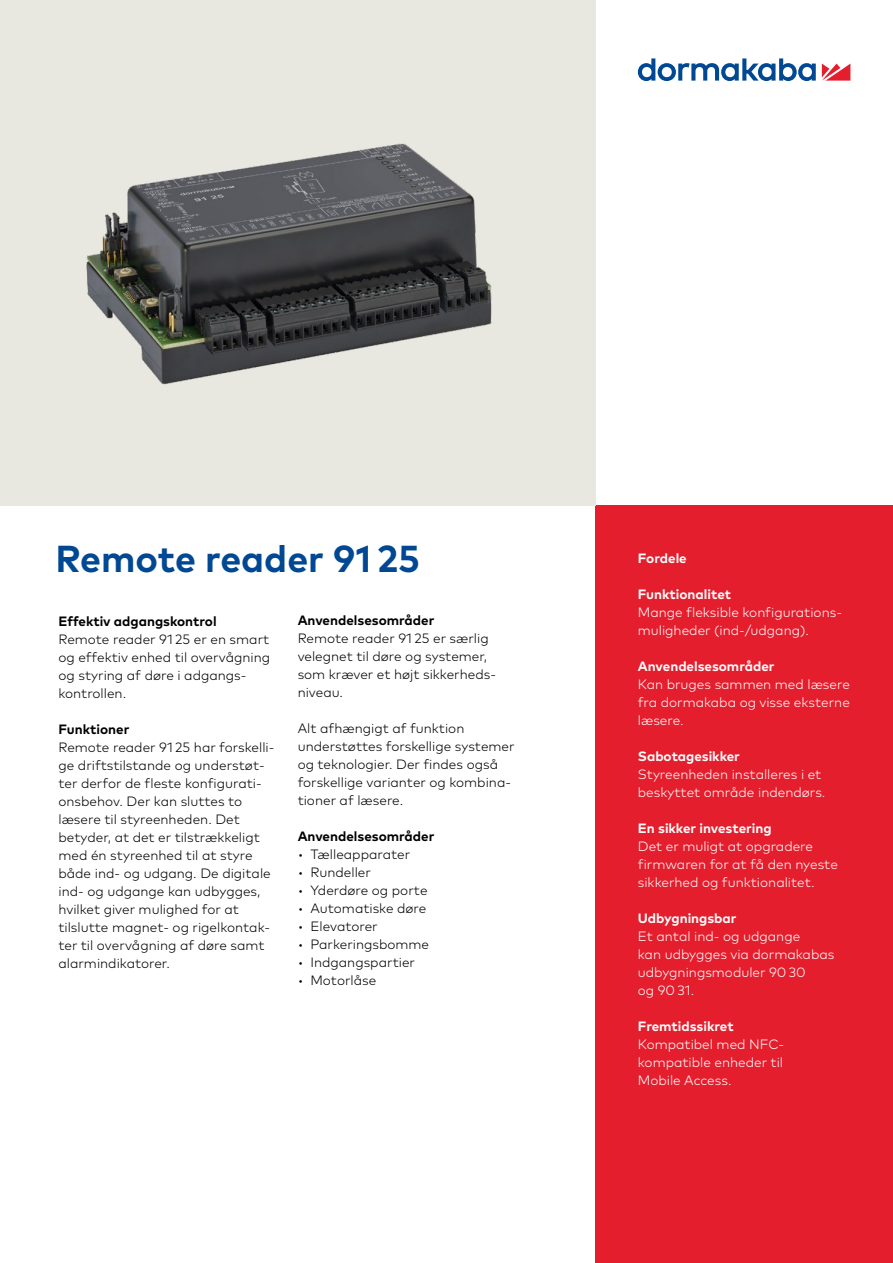
<style>
.page{position:relative;width:893px;height:1263px;background:#fff}
.page>*{position:absolute;margin:0;border:0;box-sizing:border-box;transform-origin:0 0}
.t1{font:700 37.5px "Mark Pro";color:#004893}
.t2{font:300 13.5px/18px "Mark Pro";color:#000}
.t3{font:300 13.5px/18px "Mark Pro";color:#fff}
.t4{font:700 13.5px "Mark Pro";color:#fff}
.t5{font:700 13.5px "Mark Pro";color:#000}
</style>
<div class="page">
<svg style="left:822px;top:64px;width:28px;height:17px"></svg>
<svg style="left:638px;top:58px;width:178px;height:23px"></svg>
<div style="left:595px;top:505px;width:298px;height:758px;background:#e51e2d"></div>
<div style="left:0;top:0;width:595px;height:505px;background:#e9e8e0"></div>
<img style="left:86px;top:143px;width:406px;height:242px">
<h1 class="t1" style="left:55px;top:530px;width:366px">Remote reader 91 25</h1>
<p class="t4" style="left:638px;top:547px;width:50px">Fordele</p>
<p class="t4" style="left:638px;top:583px;width:95px">Funktionalitet</p>
<p class="t3" style="left:638px;top:602px;width:204px">Mange fleksible konfigurations&shy;muligheder (ind-/udgang).</p>
<p class="t4" style="left:638px;top:655px;width:138px">Anvendelsesområder</p>
<p class="t3" style="left:638px;top:674px;width:214px;text-align:justify">Kan bruges sammen med læsere fra dormakaba og visse eksterne læsere.</p>
<p class="t4" style="left:638px;top:745px;width:104px">Sabotagesikker</p>
<p class="t3" style="left:638px;top:764px;width:189px">Styreenheden installeres i et beskyttet område indendørs.</p>
<p class="t4" style="left:638px;top:817px;width:135px">En sikker investering</p>
<p class="t3" style="left:638px;top:836px;width:202px">Det er muligt at opgradere firmwaren for at få den nyeste sikkerhed og funktionalitet.</p>
<p class="t4" style="left:638px;top:907px;width:100px">Udbygningsbar</p>
<p class="t3" style="left:638px;top:926px;width:198px">Et antal ind- og udgange<br>kan udbygges via dormakabas udbygningsmoduler 90 30<br>og 90 31.</p>
<p class="t4" style="left:638px;top:1015px;width:97px">Fremtidssikret</p>
<p class="t3" style="left:638px;top:1034px;width:147px;text-align:justify">Kompatibel med NFC&shy;kompatible enheder til Mobile Access.</p>
<p class="t5" style="left:298px;top:610px;width:138px">Anvendelsesområder</p>
<p class="t2" style="left:298px;top:629px;width:200px">Remote reader 91 25 er særlig velegnet til døre og systemer, som kræver et højt sikkerheds&shy;niveau.</p>
<p class="t2" style="left:298px;top:719px;width:218px">Alt afhængigt af funktion understøttes forskellige systemer og teknologier. Der findes også forskellige varianter og kombina&shy;tioner af læsere.</p>
<p class="t5" style="left:298px;top:826px;width:138px">Anvendelsesområder</p>
<p class="t2" style="left:298px;top:845px;width:114px">• Tælleapparater</p>
<p class="t2" style="left:298px;top:863px;width:75px">• Rundeller</p>
<p class="t2" style="left:298px;top:881px;width:131px">• Yderdøre og porte</p>
<p class="t2" style="left:298px;top:899px;width:130px">• Automatiske døre</p>
<p class="t2" style="left:298px;top:917px;width:82px">• Elevatorer</p>
<p class="t2" style="left:298px;top:935px;width:133px">• Parkeringsbomme</p>
<p class="t2" style="left:298px;top:953px;width:119px">• Indgangspartier</p>
<p class="t2" style="left:298px;top:971px;width:80px">• Motorlåse</p>
<p class="t5" style="left:58px;top:610px;width:160px">Effektiv adgangskontrol</p>
<p class="t2" style="left:58px;top:629px;width:213px">Remote reader 91 25 er en smart og effektiv enhed til overvågning og styring af døre i adgangs&shy;kontrollen.</p>
<p class="t5" style="left:58px;top:718px;width:72px">Funktioner</p>
<p class="t2" style="left:58px;top:737px;width:217px">Remote reader 91 25 har forskelli&shy;ge driftstilstande og understøt&shy;ter derfor de fleste konfigurati&shy;onsbehov. Der kan sluttes to læsere til styreenheden. Det betyder, at det er tilstrækkeligt med én styreenhed til at styre både ind- og udgang. De digitale ind- og udgange kan udbygges, hvilket giver mulighed for at tilslutte magnet- og rigelkontak&shy;ter til overvågning af døre samt alarmindikatorer.</p>
</div>
